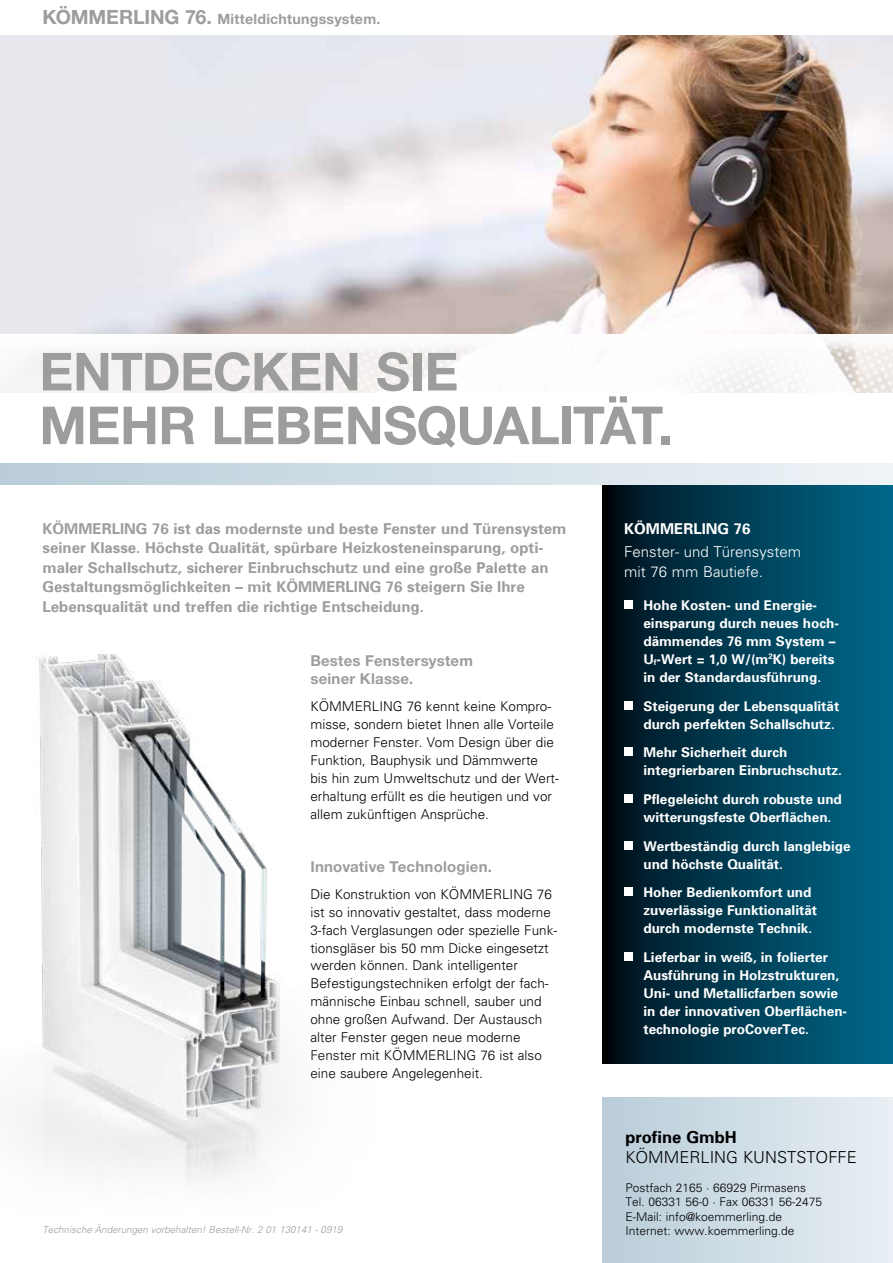
<style>
.page{position:relative;width:893px;height:1263px;background:#fff}
.page>*{position:absolute;margin:0;border:0;box-sizing:border-box;transform-origin:0 0}
.t1{font:700 52.5px/53.7px "Helvetica Neue CE";letter-spacing:-.015em;color:#9d9d9c}
.t2{font:300 16.5px "Univers";color:#000}
.t3{font:700 16.5px "Univers";color:#000}
.t4{font:700 15px/19.5px "Univers";color:#9d9d9c}
.t5{font:700 15px/18px "Helvetica Neue CE";letter-spacing:.015em;color:#9d9d9c}
.t6{font:300 15px/19.5px "Univers";color:#fff}
.t7{font:700 15px "Univers";color:#fff}
.t8{font:700 14.25px "Helvetica Neue CE";letter-spacing:.015em;color:#9d9d9c}
.t9{font:300 13.5px/18px "Univers";color:#000}
.t10{font:700 13.5px/18px "Univers";color:#fff}
.t11{font:300 12px/14.4px "Univers";color:#000}
.t12{font:italic 300 9.75px "Univers";color:#9d9d9c}
.s1{font-size:19.65px}
</style>
<div class="page">
<img style="left:0;top:35px;width:893px;height:299px">
<img style="left:8px;top:341px;width:885px;height:52px">
<svg style="left:602px;top:485px;width:291px;height:578px;background:#003d54"></svg>
<div style="left:624px;top:600px;width:9px;height:9px;background:#fff"></div>
<div style="left:624px;top:701px;width:9px;height:9px;background:#fff"></div>
<div style="left:624px;top:747px;width:9px;height:9px;background:#fff"></div>
<div style="left:624px;top:794px;width:9px;height:9px;background:#fff"></div>
<div style="left:624px;top:841px;width:9px;height:8px;background:#fff"></div>
<div style="left:624px;top:887px;width:9px;height:9px;background:#fff"></div>
<div style="left:624px;top:952px;width:9px;height:9px;background:#fff"></div>
<div style="left:602px;top:1097px;width:291px;height:166px;background:linear-gradient(to right,#b9ccd8,#e9f0f4)"></div>
<div style="left:0;top:463px;width:893px;height:22px;background:linear-gradient(to right,#bacdd9,#eef4f7)"></div>
<img style="left:21px;top:655px;width:261px;height:527px">
<p class="t8" style="left:43px;top:10px;width:339px"><span class="s1">KÖMMERLING 76.</span> Mitteldichtungssystem.</p>
<h1 class="t1" style="left:39px;top:346px;width:635px">ENTDECKEN SIE<br>MEHR LEBENSQUALITÄT.</h1>
<p class="t4" style="left:43px;top:519px;width:525px">KÖMMERLING 76 ist das modernste und beste Fenster und Türensystem seiner Klasse. Höchste Qualität, spürbare Heizkosteneinsparung, opti&shy;maler Schallschutz, sicherer Einbruchschutz und eine große Palette an Gestaltungsmöglichkeiten – mit KÖMMERLING 76 steigern Sie Ihre Lebensqualität und treffen die richtige Entscheidung.</p>
<p class="t5" style="left:310px;top:652px;width:164px">Bestes Fenstersystem seiner Klasse.</p>
<p class="t9" style="left:310px;top:697px;width:249px">KÖMMERLING 76 kennt keine Kompro&shy;misse, sondern bietet Ihnen alle Vorteile moderner Fenster. Vom Design über die Funktion, Bauphysik und Dämmwerte bis hin zum Umweltschutz und der Wert&shy;erhaltung erfü llt es die heutigen und vor allem zukünftigen Ansprüche.</p>
<p class="t5" style="left:310px;top:858px;width:183px">Innovative Technologien.</p>
<p class="t9" style="left:310px;top:884px;width:248px">Die Konstruktion von KÖMMERLING 76 ist so innovativ gestaltet, dass moderne 3-fach Verglasungen oder spezielle Funk&shy;tionsgläser bis 50 mm Dicke eingesetzt werden können. Dank intelligenter Befestigungstechniken erfolgt der fach&shy;männische Einbau schnell, sauber und ohne großen Aufwand. Der Austausch alter Fenster gegen neue moderne Fenster mit KÖ MMERLING 76 ist also eine saubere Angelegenheit.</p>
<p class="t12" style="left:43px;top:1223px;width:301px">Technische Änderungen vorbehalten! Bestell-Nr. 2 01 130141 - 0919</p>
<p class="t7" style="left:624px;top:519px;width:128px">KÖMMERLING 76</p>
<p class="t6" style="left:624px;top:542px;width:178px">Fenster- und Türensystem mit 76 mm Bautiefe.</p>
<p class="t10" style="left:643px;top:596px;width:197px">Hohe Kosten- und Energie&shy;einsparung durch neues hoch&shy;dämmendes 76 mm System –<br>U<sub>f</sub>-Wert = 1,0 W/(m<sup>2</sup>K) bereits in der Standardausführung.</p>
<p class="t10" style="left:643px;top:697px;width:197px">Steigerung der Lebensqualität durch perfekten Schallschutz.</p>
<p class="t10" style="left:643px;top:743px;width:200px">Mehr Sicherheit durch integrierbaren Einbruchschutz.</p>
<p class="t10" style="left:643px;top:790px;width:200px">Pflegeleicht durch robuste und witterungsfeste Oberflächen.</p>
<p class="t10" style="left:643px;top:837px;width:209px">Wertbeständig durch langlebige und höchste Qualität.</p>
<p class="t10" style="left:643px;top:883px;width:175px">Hoher Bedienkomfort und zuverlässige Funktionalität durch modernste Technik.</p>
<p class="t10" style="left:643px;top:948px;width:205px">Lieferbar in weiß, in folierter<br>Ausführung in Holzstrukturen,<br>Uni- und Metallicfarben sowie in der innovativen Oberflächen&shy;technologie proCoverTec.</p>
<p class="t3" style="left:625px;top:1127px;width:113px">profine GmbH</p>
<p class="t2" style="left:625px;top:1147px;width:233px">KÖMMERLING KUNSTSTOFFE</p>
<p class="t11" style="left:625px;top:1180px;width:198px">Postfach 2165 · 66929 Pirmasens<br>Tel. 06331 56-0 · Fax 06331 56-2475<br>E-Mail: info@koemmerling.de<br>Internet: www.koemmerling.de</p>
</div>
